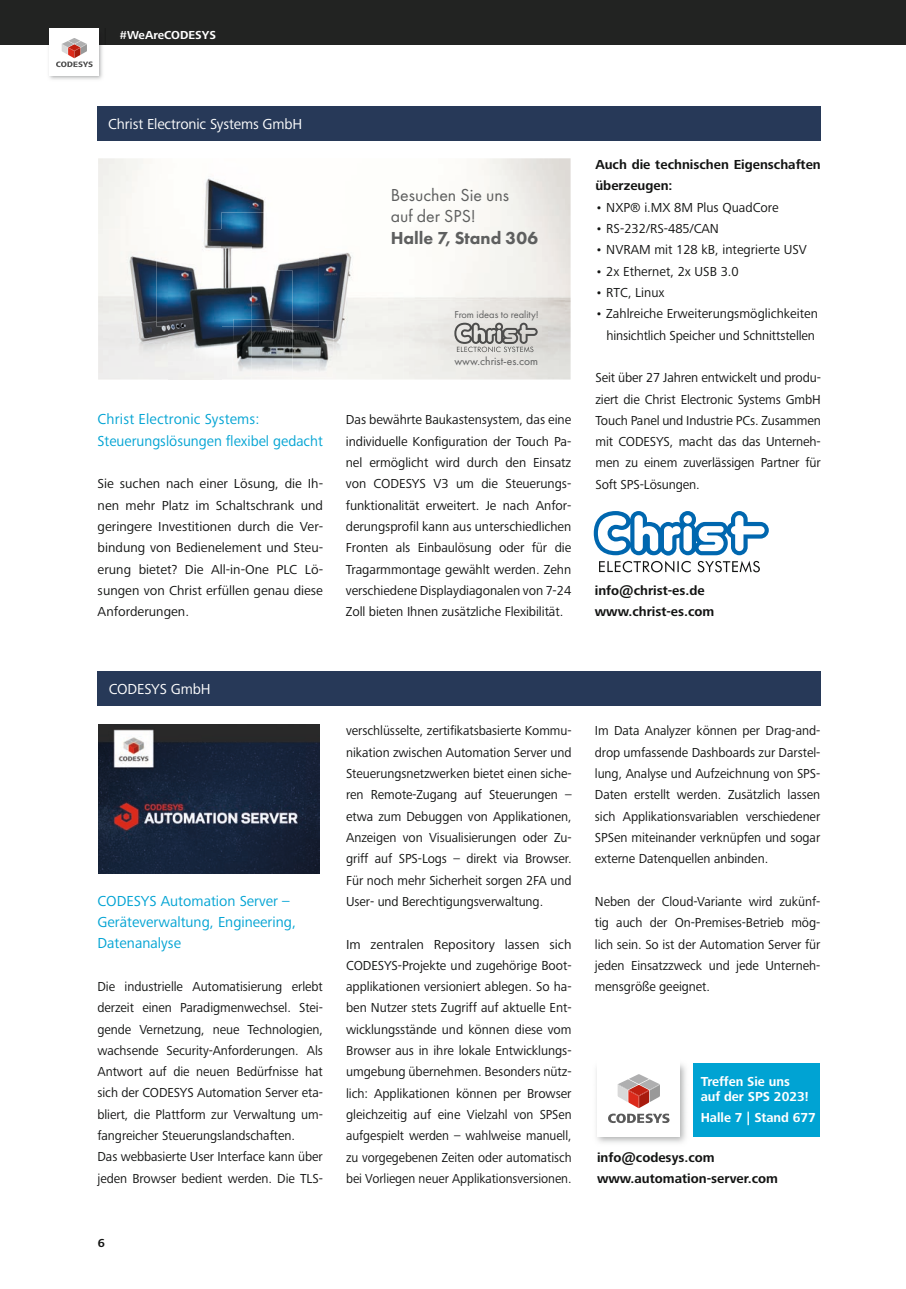
<style>
.page{position:relative;width:906px;height:1289px;background:#fff}
.page>*{position:absolute;margin:0;border:0;box-sizing:border-box;transform-origin:0 0}
.t1{font:18px/21.6px "Futura PT";color:#5e5f5f}
.t2{font:800 18px "Futura PT";color:#5e5f5f}
.t3{font:15px/21.3px "Frutiger Next LTW1 G";color:#00a3d3}
.t4{font:15px "Frutiger Next LTW1 G";letter-spacing:-.01em;color:#fff}
.t5{font:13.5px/21.3px "Frutiger Next LTW1 G";letter-spacing:-.005em;color:#131413;text-align:justify}
.t6{font:700 13.5px/21px "Frutiger Next LTW1 G";color:#131413}
.t7{font:700 13.5px/15px "Frutiger Next LTW1 G";color:#fff}
.t8{font:700 12px "Frutiger Next LTW1 G";color:#fff}
.t9{font:700 12px "Frutiger Next LTW1 G";color:#131413}
.t10{font:11.7px "Futura PT";color:#5e5f5f}
.t11{font:10.5px "Futura PT";color:#5e5f5f}
.s1{font-family:"Open Sans"}
</style>
<div class="page">
<div style="left:0;top:0;width:906px;height:44px;background:#222322"></div>
<img style="left:46px;top:28px;width:60px;height:52px">
<div style="left:50px;top:28px;width:49px;height:47px;background:#fff"></div>
<svg style="left:56px;top:38px;width:37px;height:29px"></svg>
<img style="left:292px;top:212px;width:111px;height:167px">
<img style="left:98px;top:229px;width:70px;height:150px">
<img style="left:157px;top:163px;width:116px;height:66px">
<img style="left:221px;top:212px;width:98px;height:107px">
<img style="left:157px;top:229px;width:64px;height:98px">
<img style="left:221px;top:229px;width:31px;height:41px">
<img style="left:168px;top:327px;width:124px;height:52px">
<img style="left:252px;top:270px;width:40px;height:49px">
<img style="left:168px;top:270px;width:84px;height:57px">
<img style="left:292px;top:320px;width:42px;height:57px">
<img style="left:252px;top:319px;width:67px;height:8px">
<img style="left:232px;top:319px;width:20px;height:57px">
<svg style="left:454px;top:323px;width:84px;height:29px"></svg>
<div style="left:97px;top:106px;width:723px;height:34px;background:#273958"></div>
<svg style="left:594px;top:511px;width:175px;height:61px"></svg>
<img style="left:98px;top:724px;width:221px;height:149px">
<div style="left:97px;top:671px;width:723px;height:34px;background:#273958"></div>
<img style="left:596px;top:1064px;width:90px;height:79px">
<div style="left:597px;top:1058px;width:83px;height:78px;background:#fff"></div>
<svg style="left:608px;top:1074px;width:61px;height:48px"></svg>
<div style="left:693px;top:1062px;width:127px;height:74px;background:#00a3d3"></div>
<p class="t8" style="left:120px;top:28px;width:97px">#WeAreCODESYS</p>
<p class="t4" style="left:108px;top:116px;width:195px">Christ Electronic Systems GmbH</p>
<h1 class="t1" style="left:391px;top:184px;width:120px">Besuchen Sie uns auf der SPS!</h1>
<h1 class="t2" style="left:391px;top:227px;width:149px">Halle 7, Stand 306</h1>
<p class="t3" style="left:98px;top:409px;width:227px">Christ Electronic Systems:<br>Steuerungslösungen flexibel gedacht</p>
<p class="t5" style="left:98px;top:473px;width:227px">Sie suchen nach einer Lösung, die Ih&shy;nen mehr Platz im Schaltschrank und geringere Investitionen durch die Ver&shy;bindung von Bedienelement und Steu&shy;erung bietet? Die All-in-One PLC Lö&shy;sungen von Christ erfüllen genau diese Anforderungen.</p>
<p class="t11" style="left:454px;top:308px;width:86px">From ideas to reality!</p>
<p class="t10" style="left:454px;top:354px;width:85px">www.christ-es.com</p>
<p class="t5" style="left:346px;top:410px;width:227px">Das bewährte Baukastensystem, das eine individuelle Konfiguration der Touch Pa&shy;nel ermöglicht wird durch den Einsatz von CODESYS V3 um die Steuerungs&shy;funktionalität erweitert. Je nach Anfor&shy;derungsprofil kann aus unterschiedlichen Fronten als Einbaulösung oder für die Tragarmmontage gewählt werden. Zehn verschiedene Displaydiagonalen von 7-24<br>Zoll bieten Ihnen zusätzliche Flexibilität.</p>
<p class="t6" style="left:595px;top:154px;width:227px">Auch die technischen Eigenschaften überzeugen:</p>
<p class="t5" style="left:595px;top:197px;width:185px">• NXP® i.MX 8M Plus QuadCore</p>
<p class="t5" style="left:595px;top:218px;width:125px">• RS-232/RS-485/CAN</p>
<p class="t5" style="left:595px;top:240px;width:213px">• NVRAM mit 128 kB, integrierte USV</p>
<p class="t5" style="left:595px;top:261px;width:145px">• 2x Ethernet, 2x USB 3.0</p>
<p class="t5" style="left:595px;top:282px;width:71px">• RTC, Linux</p>
<p class="t5" style="left:595px;top:303px;width:224px;text-align:center">• Zahlreiche Erweiterungsmöglichkeiten hinsichtlich Speicher und Schnittstellen</p>
<p class="t5" style="left:595px;top:367px;width:227px">Seit über 27 Jahren entwickelt und produ&shy;ziert die Christ Electronic Systems GmbH Touch Panel und Industrie PCs. Zusammen mit CODESYS, macht das das Unterneh&shy;men zu einem zuverlässigen Partner für Soft SPS-Lösungen.</p>
<p class="t6" style="left:595px;top:580px;width:121px">info@christ-es.de www.christ-es.com</p>
<p class="t4" style="left:109px;top:680px;width:103px">CODESYS GmbH</p>
<p class="t3" style="left:97px;top:890px;width:200px">CODESYS Automation Server –<br>Geräteverwaltung, Engineering,<br>Datenanalyse</p>
<p class="t5" style="left:97px;top:976px;width:227px;text-align:left">Die industrielle Automatisierung erlebt derzeit einen Paradigmenwechsel. Stei&shy;gende Vernetzung, neue Technologien, wachsende Security-Anforderungen. Als Antwort auf die neuen Bedürfnisse hat sich der CODESYS Automation Server eta&shy;bliert, die Plattform zur Verwaltung um&shy;fangreicher Steuerungslandschaften.<br>Das webbasierte User Interface kann über jeden Browser bedient werden. Die TLS-</p>
<p class="t9" style="left:98px;top:1235px;width:9px">6</p>
<p class="t5" style="left:346px;top:720px;width:227px">verschlüsselte, zertifikatsbasierte Kommu&shy;nikation zwischen Automation Server und Steuerungsnetzwerken bietet einen siche&shy;ren Remote-Zugang auf Steuerungen – etwa zum Debuggen von Applikationen, Anzeigen von Visualisierungen oder Zu&shy;griff auf SPS-Logs – direkt via Browser.<br>Für noch mehr Sicherheit sorgen 2FA und User- und Berechtigungsverwaltung.</p>
<p class="t5" style="left:346px;top:933px;width:227px">Im zentralen Repository lassen sich CODESYS-Projekte und zugehörige Boot&shy;applikationen versioniert ablegen. So ha&shy;ben Nutzer stets Zugriff auf aktuelle Ent&shy;wicklungsstände und können diese vom Browser aus in ihre lokale Entwicklungs&shy;umgebung übernehmen. Besonders nütz&shy;lich: Applikationen können per Browser gleichzeitig auf eine Vielzahl von SPSen aufgespielt werden – wahlweise manuell, zu vorgegebenen Zeiten oder automatisch bei Vorliegen neuer Applikationsversionen.</p>
<p class="t5" style="left:595px;top:720px;width:227px">Im Data Analyzer können per Drag-and&shy;drop umfassende Dashboards zur Darstel&shy;lung, Analyse und Aufzeichnung von SPS-Daten erstellt werden. Zusätzlich lassen sich Applikationsvariablen verschiedener SPSen miteinander verknüpfen und sogar externe Datenquellen anbinden.</p>
<p class="t5" style="left:595px;top:891px;width:227px">Neben der Cloud-Variante wird zukünf&shy;tig auch der On-Premises-Betrieb mög&shy;lich sein. So ist der Automation Server für jeden Einsatzzweck und jede Unterneh&shy;mensgröße geeignet.</p>
<p class="t7" style="left:700px;top:1074px;width:109px">Treffen Sie uns auf der SPS 2023!</p>
<p class="t7" style="left:700px;top:1110px;width:117px">Halle 7 <span class="s1">|</span> Stand 677</p>
<p class="t6" style="left:597px;top:1147px;width:182px">info@codesys.com www.automation-server.com</p>
</div>
